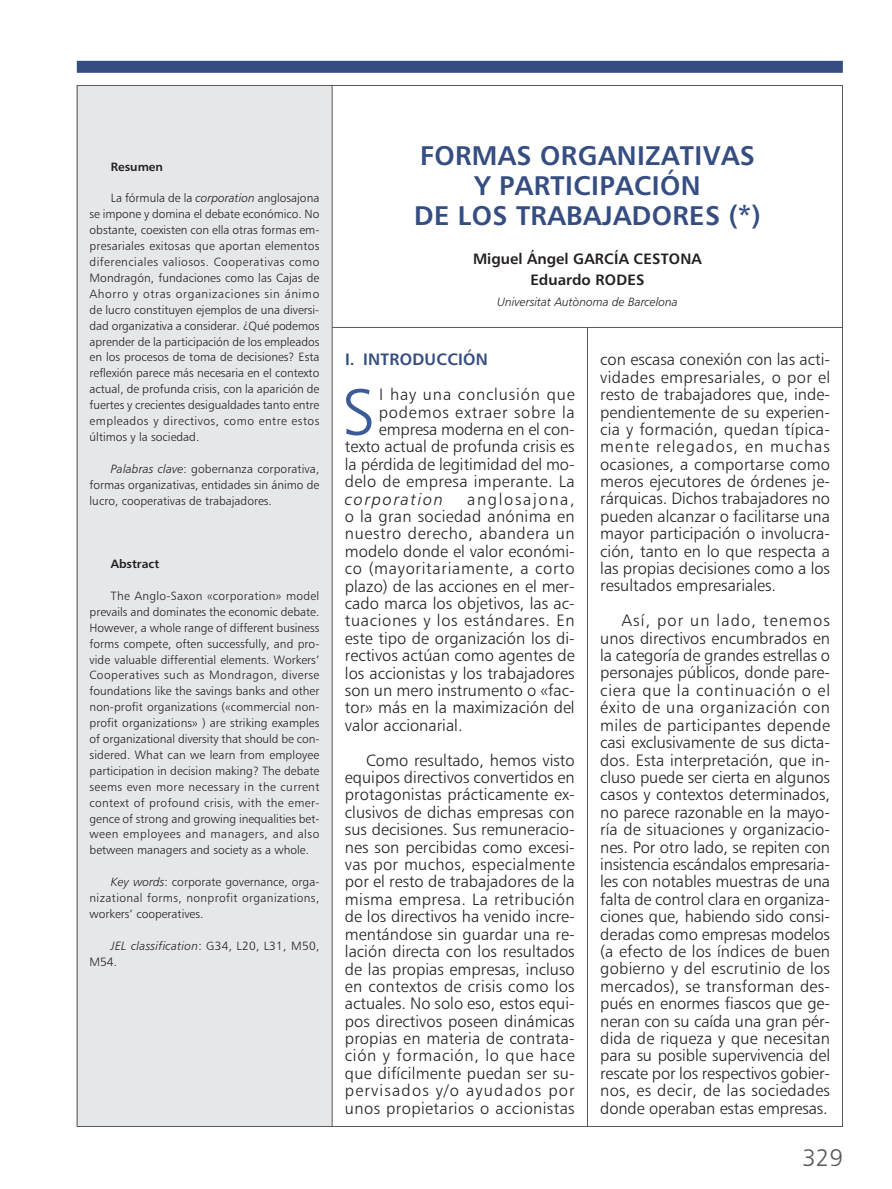
<style>
.page{position:relative;width:892px;height:1189px;background:#fff}
.page>*{position:absolute;margin:0;border:0;box-sizing:border-box;transform-origin:0 0}
.t1{font:66.6px "Humanist 777 BT Light B";color:#3b5a98}
.t2{font:27px/30px "Humanist 777 BT Bold B";letter-spacing:.015em;color:#354d81;text-align:center}
.t3{font:24px "Humanist 777 BT Light B";color:#57585a}
.t4{font:16.5px/17.4px "Humanist 777 BT Light B";color:#231f20;text-align:justify}
.t5{font:16.5px "Humanist 777 BT Bold B";letter-spacing:.015em;color:#354d81}
.t6{font:16.5px "Humanist 777 BT Light Italic B";letter-spacing:.1em;color:#231f20}
.t7{font:15px/21px "Humanist 777 BT Bold B";letter-spacing:.005em;color:#231f20;text-align:center}
.t8{font:12px/15.9px "Humanist 777 BT Light B";color:#231f20;text-align:justify}
.t9{font:12px "Humanist 777 BT Light Italic B";letter-spacing:.02em;color:#231f20}
.t10{font:12px "Humanist 777 BT Light Italic B";color:#231f20}
.t11{font:12px "Humanist 777 BT Bold B";color:#231f20}
.s1{font-family:"Humanist 777 BT Light Italic B"}
.s2{font-family:"Humanist 777 BT Light B"}
</style>
<div class="page">
<div style="left:77px;top:85px;width:255px;height:1042px;background:#e6e7e9"></div>
<div style="left:77px;top:61px;width:765px;height:12px;background:#354d81"></div>
<hr style="left:331px;top:85px;width:1px;height:1042px;background:#57585a">
<hr style="left:587px;top:327px;width:1px;height:800px;background:#57585a">
<hr style="left:332px;top:327px;width:510px;height:1px;background:#57585a">
<p class="t11" style="left:111px;top:162px;width:54px">Resumen</p>
<p class="t8" style="left:89px;top:191px;width:231px;text-indent:21px">La fórmula de la <span class="s1">corporation</span> anglosajona se impone y domina el debate económico. No obstante, coexisten con ella otras formas em&shy;presariales exitosas que aportan elementos diferenciales valiosos. Cooperativas como Mondragón, fundaciones como las Cajas de Ahorro y otras organizaciones sin ánimo de lucro constituyen ejemplos de una diversi&shy;dad organizativa a considerar. ¿Qué podemos aprender de la participación de los empleados en los procesos de toma de decisiones? Esta reflexión parece más necesaria en el contexto actual, de profunda crisis, con la aparición de fuertes y crecientes desigualdades tanto entre empleados y directivos, como entre estos últimos y la sociedad.</p>
<p class="t8" style="left:89px;top:462px;width:231px;text-indent:21px"><span class="s1">Palabras clave</span>: gobernanza corporativa, formas organizativas, entidades sin ánimo de lucro, cooperativas de trabajadores.</p>
<p class="t11" style="left:111px;top:559px;width:50px">Abstract</p>
<p class="t8" style="left:89px;top:589px;width:231px;text-indent:21px">The Anglo-Saxon «corporation» model prevails and dominates the economic debate.<br>However, a whole range of different business forms compete, often successfully, and pro&shy;vide valuable differential elements. Workers’ Cooperatives such as Mondragon, diverse foundations like the savings banks and other non-profit organizations («commercial non&shy;profit organizations» ) are striking examples of organizational diversity that should be con&shy;sidered. What can we learn from employee participation in decision making? The debate seems even more necessary in the current context of profound crisis, with the emer&shy;gence of strong and growing inequalities bet - ween employees and managers, and also between managers and society as a whole.</p>
<p class="t8" style="left:89px;top:875px;width:231px;text-indent:21px"><span class="s1">Key words</span>: corporate governance, orga&shy;nizational forms, nonprofit organizations, workers’ cooperatives.</p>
<p class="t9" style="left:111px;top:941px;width:210px">JEL classification<span class="s2">: G34, L20, L31, M50,</span></p>
<p class="t8" style="left:90px;top:955px;width:29px">M54.</p>
<h2 class="t2" style="left:414px;top:143px;width:348px">FORMAS ORGANIZATIVAS<br>Y PARTICIPACIÓN<br>DE LOS TRABAJADORES (*)</h2>
<p class="t7" style="left:473px;top:249px;width:230px">Miguel Ángel GARCÍA CESTONA<br>Eduardo RODES</p>
<p class="t10" style="left:497px;top:297px;width:182px">Universitat Autònoma de Barcelona</p>
<p class="t5" style="left:345px;top:353px;width:144px">I. INTRODUCCIÓN</p>
<p class="t4" style="left:345px;top:387px;width:231px;text-align:right">I hay una conclusión que podemos extraer sobre la empresa moderna en el con&shy;texto actual de profunda crisis es la pérdida de legitimidad del mo&shy;delo de empresa imperante. La</p>
<p class="t6" style="left:345px;top:492px;width:100px">corporation</p>
<h1 class="t1" style="left:342px;top:386px;width:35px">S</h1>
<p class="t4" style="left:345px;top:492px;width:231px;text-indent:122px">anglosajona, o la gran sociedad anónima en nuestro derecho, abandera un modelo donde el valor económi&shy;co (mayoritariamente, a corto plazo) de las acciones en el mer&shy;cado marca los objetivos, las ac&shy;tuaciones y los estándares. En este tipo de organización los di&shy;rectivos actúan como agentes de los accionistas y los trabajadores son un mero instrumento o «fac&shy;tor» más en la maximización del valor accionarial.</p>
<p class="t4" style="left:345px;top:753px;width:231px;text-indent:21px">Como resultado, hemos visto equipos directivos convertidos en protagonistas prácticamente ex&shy;clusivos de dichas empresas con sus decisiones. Sus remuneracio&shy;nes son percibidas como excesi&shy;vas por muchos, especialmente por el resto de trabajadores de la misma empresa. La retribución de los directivos ha venido incre&shy;mentándose sin guardar una re&shy;lación directa con los resultados de las propias empresas, incluso en contextos de crisis como los actuales. No solo eso, estos equi&shy;pos directivos poseen dinámicas propias en materia de contrata&shy;ción y formación, lo que hace que difícilmente puedan ser su&shy;pervisados y/o ayudados por unos propietarios o accionistas</p>
<p class="t4" style="left:600px;top:352px;width:231px">con escasa conexión con las acti&shy;vidades empresariales, o por el resto de trabajadores que, inde&shy;pendientemente de su experien&shy;cia y formación, quedan típica&shy;mente relegados, en muchas ocasiones, a comportarse como meros ejecutores de órdenes je&shy;rárquicas. Dichos trabajadores no pueden alcanzar o facilitarse una mayor participación o involucra&shy;ción, tanto en lo que respecta a las propias decisiones como a los resultados empresariales.</p>
<p class="t4" style="left:600px;top:613px;width:231px;text-indent:21px">Así, por un lado, tenemos unos directivos encumbrados en la categoría de grandes estrellas o personajes públicos, donde pare&shy;ciera que la continuación o el éxito de una organización con miles de participantes depende casi exclusivamente de sus dicta&shy;dos. Esta interpretación, que in&shy;cluso puede ser cierta en algunos casos y contextos determinados, no parece razonable en la mayo&shy;ría de situaciones y organizacio&shy;nes. Por otro lado, se repiten con insistencia escándalos empresaria&shy;les con notables muestras de una falta de control clara en organiza&shy;ciones que, habiendo sido consi&shy;deradas como empresas modelos (a efecto de los índices de buen gobierno y del escrutinio de los mercados), se transforman des&shy;pués en enormes fiascos que ge&shy;neran con su caída una gran pér&shy;dida de riqueza y que necesitan para su posible supervivencia del rescate por los respectivos gobier&shy;nos, es decir, de las sociedades donde operaban estas empresas.</p>
<h3 class="t3" style="left:802px;top:1148px;width:42px">329</h3>
</div>
